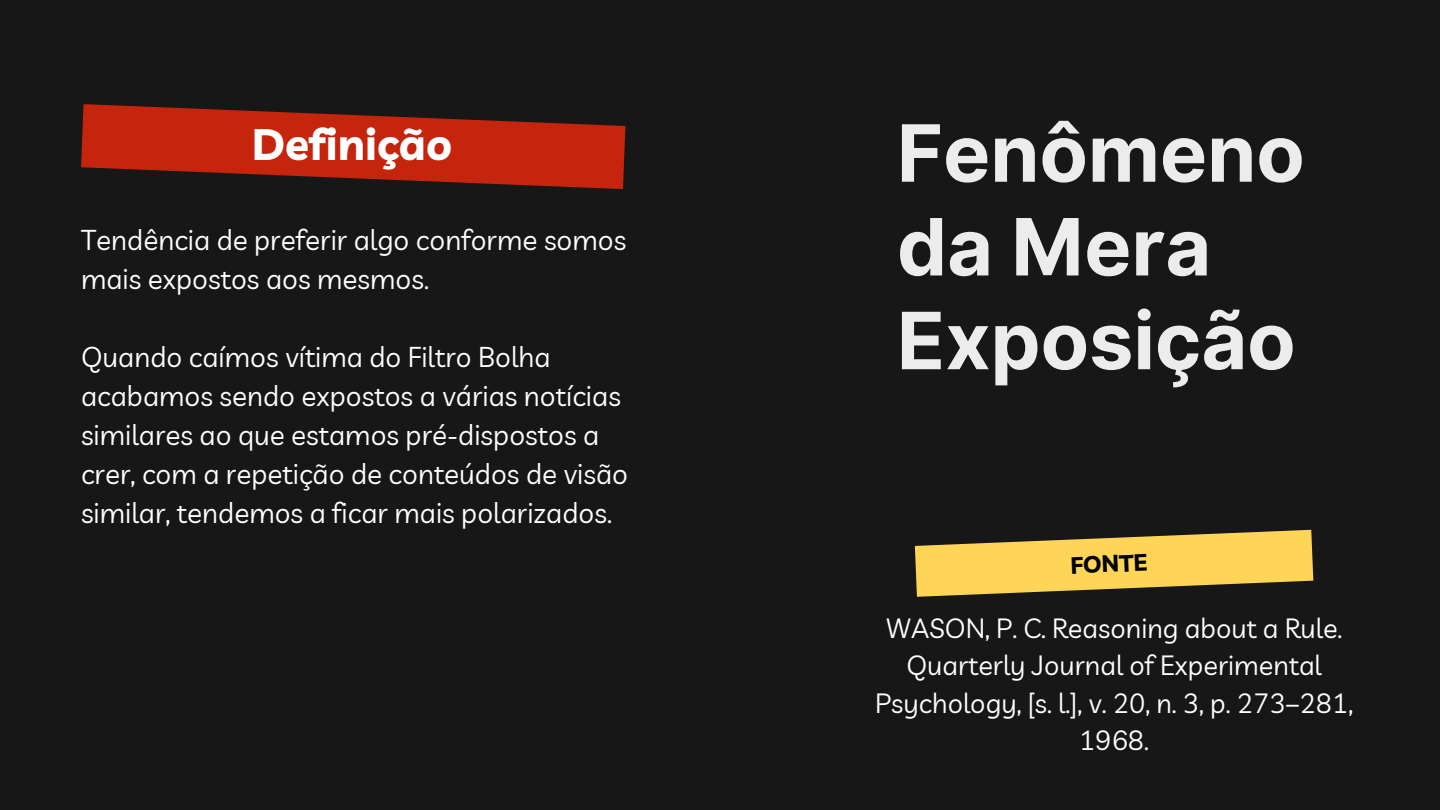
<style>
.page{position:relative;width:1440px;height:810px;background:#171717}
.page>*{position:absolute;margin:0;border:0;box-sizing:border-box;transform-origin:0 0}
.t1{font:700 79px/93.8px "Inter";color:#edeced}
.t2{font:700 44px "Livvic";color:#fff}
.t3{font:28px/39px "Livvic";color:#fff}
.t4{font:27.2px/37.5px "Livvic";color:#fff;text-align:center}
.t5{font:700 23.7px "Livvic";color:#010101}
</style>
<div class="page">
<svg style="left:81px;top:104px;width:544px;height:85px"></svg>
<svg style="left:915px;top:530px;width:398px;height:67px"></svg>
<h2 class="t2" style="left:252px;top:115px;width:202px">Definição</h2>
<p class="t3" style="left:81px;top:220px;width:547px">Tendência de preferir algo conforme somos mais expostos aos mesmos.</p>
<p class="t3" style="left:81px;top:337px;width:549px">Quando caímos vítima do Filtro Bolha acabamos sendo expostos a várias notícias similares ao que estamos pré-dispostos a crer, com a repetição de conteúdos de visão similar, tendemos a ficar mais polarizados.</p>
<h1 class="t1" style="left:897px;top:106px;width:409px">Fenômeno da Mera<br>Exposição</h1>
<p class="t5" style="left:1070px;top:550px;width:78px;rotate:-2deg">FONTE</p>
<p class="t4" style="left:875px;top:609px;width:480px">WASON, P. C. Reasoning about a Rule.<br>Quarterly Journal of Experimental<br>Psychology, [s. l.], v. 20, n. 3, p. 273–281,<br>1968.</p>
</div>
